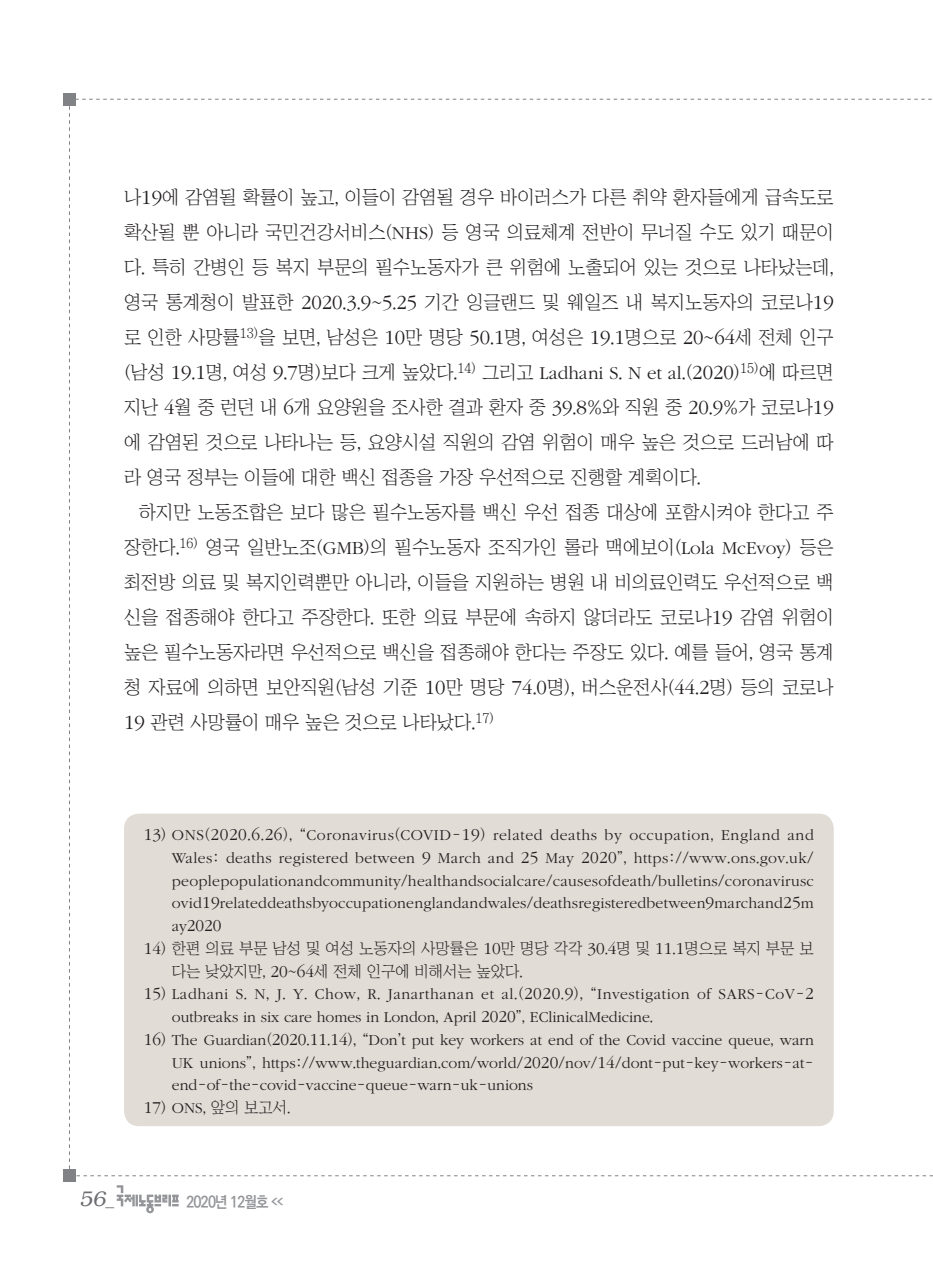
<style>
.page{position:relative;width:933px;height:1275px;background:#fff}
.page>*{position:absolute;margin:0;border:0;box-sizing:border-box;transform-origin:0 0}
.t1{font:italic 300 21px "Bookman";color:#6c6d70}
.본문{font:18.9px/35px "Chosunilbo NM";color:#231f20;text-align:justify}
.각주{font:300 17.32px "ITC Garamond Std";color:#231f20}
.각주-2{font:300 15.75px/22.8px "ITC Garamond Std";letter-spacing:.005em;color:#231f20;text-align:justify}
.각주-3{font:15.75px/22.8px "Chosunilbo NM";color:#231f20}
.t2{font:700 15.75px "Ko Pub Dotum";letter-spacing:-.055em;color:#939598;scale:.9 1}
.s1{font-family:"ITC Garamond Std";font-weight:300;font-size:20.82px}
.s2{font-family:"ITC Garamond Std";font-weight:300}
.s3{font-size:17.32px}
.s4{font-family:"Chosunilbo NM";font-weight:400}
.s5{font-size:15.75px}
.s6{font-family:"ITC Garamond Std";font-weight:300;font-size:17.32px}
.s7{font-family:"Helvetica";font-weight:400;font-style:normal;font-size:17.5px}
.s8{font-size:7.88px}
</style>
<div class="page">
<div style="left:64px;top:1170px;width:12px;height:12px;background:#808285"></div>
<div style="left:64px;top:93px;width:12px;height:12px;background:#808285"></div>
<svg style="left:117px;top:1185px;width:62px;height:28px"></svg>
<div style="left:124px;top:814px;width:709px;height:312px;background:#e1dcd5;border-radius:15px"></div>
<p class="본문" style="left:124px;top:179px;width:711px">나<span class="s1">19</span>에 감염될 확률이 높고, 이들이 감염될 경우 바이러스가 다른 취약 환자들에게 급속도로 확산될 뿐 아니라 국민건강서비스(<span class="s2">NHS</span>) 등 영국 의료체계 전반이 무너질 수도 있기 때문이 다. 특히 간병인 등 복지 부문의 필수노동자가 큰 위험에 노출되어 있는 것으로 나타났는데, 영국 통계청이 발표한 <span class="s1">2020</span>.<span class="s1">3</span>.<span class="s1">9</span>~<span class="s1">5</span>.<span class="s1">25</span> 기간 잉글랜드 및 웨일즈 내 복지노동자의 코로나<span class="s1">19 </span>로 인한 사망률<sup>13)</sup>을 보면, 남성은 <span class="s1">10</span>만 명당 <span class="s1">50</span>.<span class="s1">1</span>명, 여성은 <span class="s1">19</span>.<span class="s1">1</span>명으로 <span class="s1">20</span>~<span class="s1">64</span>세 전체 인구 (남성 <span class="s1">19</span>.<span class="s1">1</span>명, 여성 <span class="s1">9</span>.<span class="s1">7</span>명)보다 크게 높았다.<sup>14)</sup> 그리고 <span class="s2">Ladhani S</span>. <span class="s2">N et al</span>.(<span class="s1">2020</span>)<sup>15)</sup>에 따르면 지난 <span class="s1">4</span>월 중 런던 내 <span class="s1">6</span>개 요양원을 조사한 결과 환자 중 <span class="s1">39</span>.<span class="s1">8</span>%와 직원 중 <span class="s1">20</span>.<span class="s1">9</span>%가 코로나<span class="s1">19 </span>에 감염된 것으로 나타나는 등, 요양시설 직원의 감염 위험이 매우 높은 것으로 드러남에 따 라 영국 정부는 이들에 대한 백신 접종을 가장 우선적으로 진행할 계획이다.</p>
<p class="본문" style="left:124px;top:494px;width:711px;text-indent:15px">하지만 노동조합은 보다 많은 필수노동자를 백신 우선 접종 대상에 포함시켜야 한다고 주 장한다.<sup>16)</sup> 영국 일반노조(<span class="s2">GMB</span>)의 필수노동자 조직가인 롤라 맥에보이(<span class="s2">Lola McEvoy</span>) 등은 최전방 의료 및 복지인력뿐만 아니라, 이들을 지원하는 병원 내 비의료인력도 우선적으로 백 신을 접종해야 한다고 주장한다. 또한 의료 부문에 속하지 않더라도 코로나<span class="s1">19</span> 감염 위험이 높은 필수노동자라면 우선적으로 백신을 접종해야 한다는 주장도 있다. 예를 들어, 영국 통계 청 자료에 의하면 보안직원(남성 기준 <span class="s1">10</span>만 명당 <span class="s1">74</span>.<span class="s1">0</span>명), 버스운전사(<span class="s1">44</span>.<span class="s1">2</span>명) 등의 코로나 <span class="s1">19</span> 관련 사망률이 매우 높은 것으로 나타났다.<sup>17)</sup></p>
<p class="각주-2" style="left:172px;top:824px;width:643px;text-indent:-28px"><span class="s3">13</span><span class="s4">)</span> ONS<span class="s4">(</span><span class="s3">2020</span><span class="s4">.</span><span class="s3">6</span><span class="s4">.</span><span class="s3">26</span><span class="s4">), “</span>Coronavirus<span class="s4">(</span>COVID<span class="s4">-</span><span class="s3">19</span><span class="s4">)</span> related deaths by occupation<span class="s4">,</span> England and Wales<span class="s4">:</span> deaths registered between <span class="s3">9</span> March and <span class="s3">25</span> May <span class="s3">2020</span><span class="s4">”,</span> https<span class="s4">://</span>www<span class="s4">.</span>ons<span class="s4">.</span>gov<span class="s4">.</span>uk<span class="s4">/ </span>peoplepopulationandcommunity<span class="s4">/</span>healthandsocialcare<span class="s4">/</span>causesofdeath<span class="s4">/</span>bulletins<span class="s4">/</span>coronavirusc ovid<span class="s3">19</span>relateddeathsbyoccupationenglandandwales<span class="s4">/</span>deathsregisteredbetween<span class="s3">9</span>marchand<span class="s3">25</span>m</p>
<p class="각주" style="left:172px;top:916px;width:51px"><span class="s5">ay</span>2020</p>
<p class="각주-3" style="left:172px;top:937px;width:643px;text-indent:-28px"><span class="s6">14</span>) 한편 의료 부문 남성 및 여성 노동자의 사망률은 <span class="s6">10</span>만 명당 각각 <span class="s6">30</span>.<span class="s6">4</span>명 및 <span class="s6">11</span>.<span class="s6">1</span>명으로 복지 부문 보 다는 낮았지만, <span class="s6">20</span>~<span class="s6">64</span>세 전체 인구에 비해서는 높았다.</p>
<p class="각주-2" style="left:172px;top:983px;width:643px;text-indent:-28px"><span class="s3">15</span><span class="s4">)</span> Ladhani S<span class="s4">.</span> N<span class="s4">,</span> J<span class="s4">.</span> Y<span class="s4">.</span> Chow<span class="s4">,</span> R<span class="s4">.</span> Janarthanan et al<span class="s4">.(</span><span class="s3">2020</span><span class="s4">.</span><span class="s3">9</span><span class="s4">), “</span>Investigation of SARS<span class="s4">-</span>CoV<span class="s4">-</span><span class="s3">2 </span>outbreaks in six care homes in London<span class="s4">,</span> April <span class="s3">2020</span><span class="s4">”,</span> EClinicalMedicine<span class="s4">.</span></p>
<p class="각주-2" style="left:172px;top:1029px;width:643px;text-indent:-28px"><span class="s3">16</span><span class="s4">)</span> The Guardian<span class="s4">(</span><span class="s3">2020</span><span class="s4">.</span><span class="s3">11</span><span class="s4">.</span><span class="s3">14</span><span class="s4">), “</span>Don<span class="s4">’</span>t put key workers at end of the Covid vaccine queue<span class="s4">,</span> warn UK unions<span class="s4">”,</span> https<span class="s4">://</span>www<span class="s4">.</span>theguardian<span class="s4">.</span>com<span class="s4">/</span>world<span class="s4">/</span><span class="s3">2020</span><span class="s4">/</span>nov<span class="s4">/</span><span class="s3">14</span><span class="s4">/</span>dont<span class="s4">-</span>put<span class="s4">-</span>key<span class="s4">-</span>workers<span class="s4">-</span>at&shy;end<span class="s4">-</span>of<span class="s4">-</span>the<span class="s4">-</span>covid<span class="s4">-</span>vaccine<span class="s4">-</span>queue<span class="s4">-</span>warn<span class="s4">-</span>uk<span class="s4">-</span>unions</p>
<p class="각주-3" style="left:144px;top:1096px;width:148px"><span class="s6">17</span>) <span class="s2">ONS</span>, 앞의 보고서.</p>
<h1 class="t1" style="left:79px;top:1187px;width:36px">56<span class="s7">_</span></h1>
<p class="t2" style="left:186px;top:1194px;width:109px">2020년 12월호 <span class="s8">&lt;&lt;</span></p>
</div>
